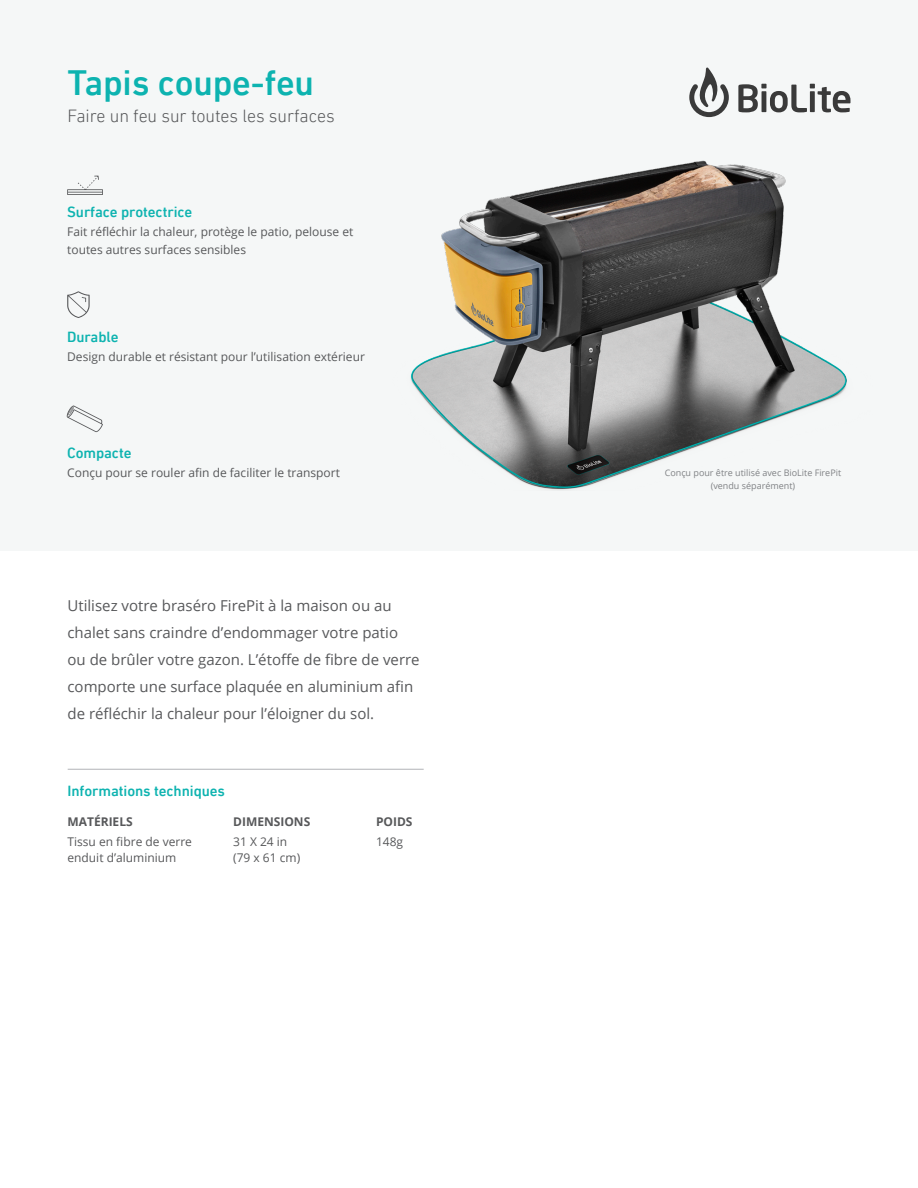
<style>
.page{position:relative;width:918px;height:1188px;background:#fff}
.page>*{position:absolute;margin:0;border:0;box-sizing:border-box;transform-origin:0 0}
.Product_name{font:500 36px "DIN Next LT Pro";letter-spacing:-.005em;color:#0db3b0}
.Product_tagline{font:300 18px "DIN Next LT Pro";letter-spacing:-.005em;color:#57585a}
.Product_paragraph{font:15px/27px "Open Sans";color:#57585a}
.Product_Features_Tit{font:500 15px "DIN Next LT Pro";letter-spacing:-.005em;color:#0db3b0}
.Tech_Specs{font:500 15px "DIN Next LT Pro";letter-spacing:-.005em;color:#0db3b0}
.Product_features_bod{font:12px/18px "Open Sans";color:#57585a}
.Tech_spec_body{font:12px/16.5px "Open Sans";color:#57585a}
.Tech_spec_header{font:700 12px "Open Sans";color:#57585a}
.Product_caption{font:9px/13.5px "Open Sans";color:#808285;text-align:center}
</style>
<div class="page">
<div style="left:0;top:0;width:918px;height:550px;background:#f5f7f7"></div>
<hr style="left:68px;top:769px;width:356px;height:1px;background:#b2b3b7">
<img style="left:411px;top:67px;width:440px;height:423px">
<svg style="left:67px;top:176px;width:36px;height:19px"></svg>
<svg style="left:67px;top:291px;width:23px;height:27px"></svg>
<svg style="left:67px;top:405px;width:36px;height:27px"></svg>
<p class="Product_name" style="left:68px;top:61px;width:248px">Tapis coupe-feu</p>
<p class="Product_tagline" style="left:68px;top:105px;width:269px">Faire un feu sur toutes les surfaces</p>
<p class="Product_Features_Tit" style="left:67px;top:203px;width:127px">Surface protectrice</p>
<p class="Product_features_bod" style="left:67px;top:222px;width:288px">Fait réfléchir la chaleur, protège le patio, pelouse et toutes autres surfaces sensibles</p>
<p class="Product_Features_Tit" style="left:67px;top:328px;width:53px">Durable</p>
<p class="Product_features_bod" style="left:67px;top:347px;width:299px">Design durable et résistant pour l’utilisation extérieur</p>
<p class="Product_Features_Tit" style="left:67px;top:445px;width:66px">Compacte</p>
<p class="Product_features_bod" style="left:67px;top:463px;width:274px">Conçu pour se rouler afin de faciliter le transport</p>
<p class="Product_paragraph" style="left:68px;top:592px;width:354px">Utilisez votre braséro FirePit à la maison ou au chalet sans craindre d’endommager votre patio ou de brûler votre gazon. L’étoffe de fibre de verre comporte une surface plaquée en aluminium afin de réfléchir la chaleur pour l’éloigner du sol.</p>
<p class="Tech_Specs" style="left:68px;top:782px;width:159px">Informations techniques</p>
<p class="Tech_spec_header" style="left:68px;top:815px;width:67px">MATÉRIELS</p>
<p class="Tech_spec_body" style="left:68px;top:833px;width:126px">Tissu en fibre de verre enduit d’aluminium</p>
<p class="Tech_spec_header" style="left:233px;top:815px;width:79px">DIMENSIONS</p>
<p class="Tech_spec_body" style="left:233px;top:833px;width:69px">31 X 24 in (79 x 61 cm)</p>
<p class="Tech_spec_header" style="left:376px;top:815px;width:38px">POIDS</p>
<p class="Tech_spec_body" style="left:376px;top:833px;width:29px">148g</p>
<p class="Product_caption" style="left:665px;top:466px;width:178px">Conçu pour être utilisé avec BioLite FirePit (vendu séparément)</p>
</div>
